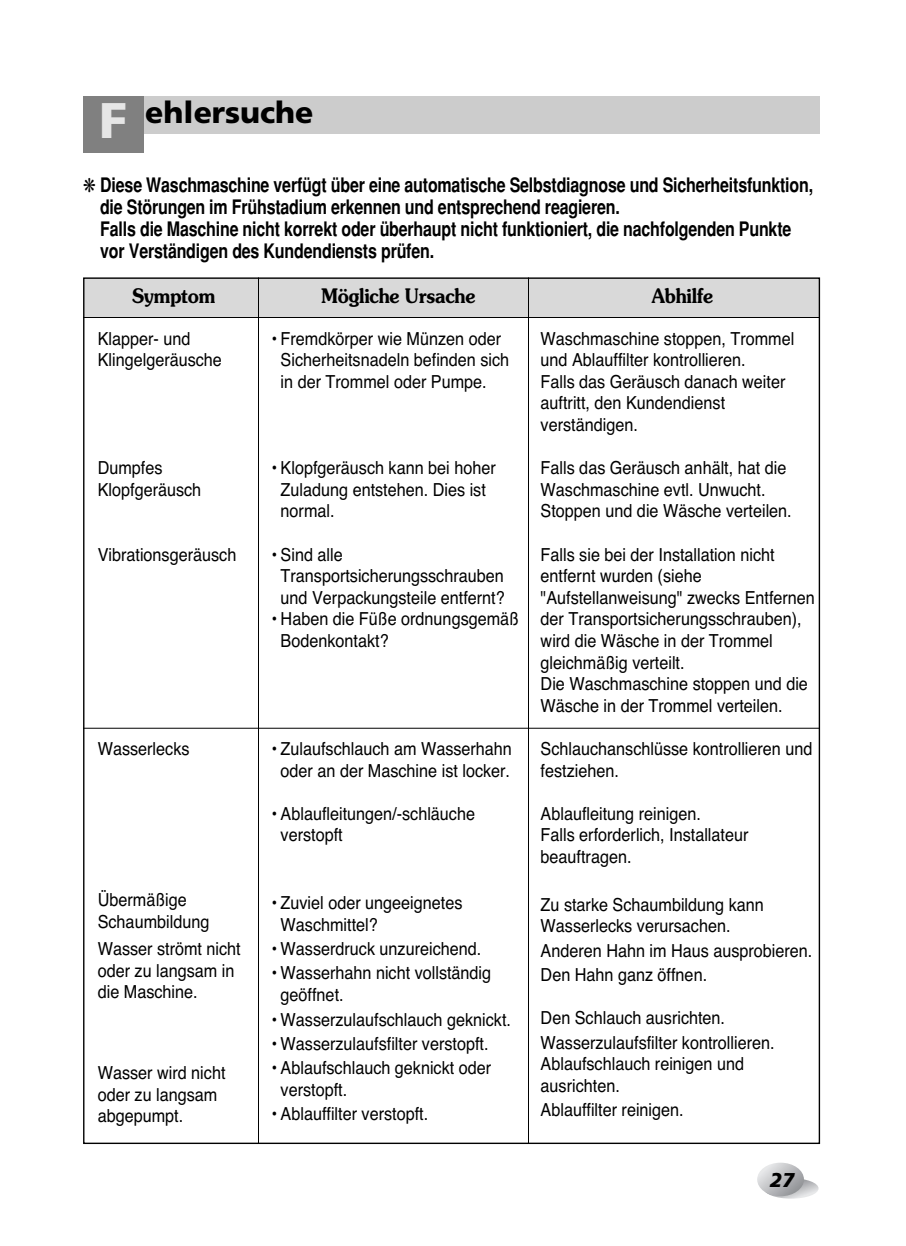
<style>
.page{position:relative;width:906px;height:1246px;background:#fff}
.page>*{position:absolute;margin:0;border:0;box-sizing:border-box;transform-origin:0 0}
.t1{font:900 50px "Frutiger";color:#e6e6e6}
.t2{font:900 30px "Frutiger";color:#000}
.t3{font:700 20px/22px "Helvetica";letter-spacing:-.01em;color:#000;scale:.8 1}
.t4{font:600 20px "Souvenir";letter-spacing:-.015em;color:#000;scale:.9 1}
.t5{font:italic 900 20px "Frutiger";color:#000}
.t6{font:18px/21.6px "Helvetica";color:#000;scale:.9 1}
</style>
<div class="page">
<svg style="left:764px;top:1178px;width:55px;height:21px"></svg>
<svg style="left:757px;top:1163px;width:47px;height:33px"></svg>
<div style="left:83px;top:96px;width:736px;height:37px;background:#ccc"></div>
<div style="left:83px;top:96px;width:60px;height:57px;background:#808080"></div>
<div style="left:85px;top:278px;width:735px;height:39px;background:#d9d9d9"></div>
<hr style="left:83px;top:317px;width:737px;height:1px;background:#000">
<hr style="left:83px;top:728px;width:737px;height:1px;background:#000">
<hr style="left:258px;top:278px;width:1px;height:866px;background:#000">
<hr style="left:528px;top:278px;width:1px;height:866px;background:#000">
<h2 class="t2" style="left:145px;top:100px;width:170px">ehlersuche</h2>
<h1 class="t1" style="left:99px;top:100px;width:29px">F</h1>
<p class="t3" style="left:100px;top:176px;width:893px;text-indent:-17px">❋ Diese Waschmaschine verfügt über eine automatische Selbstdiagnose und Sicherheitsfunktion, die Störungen im Frühstadium erkennen und entsprechend reagieren.<br>Falls die Maschine nicht korrekt oder überhaupt nicht funktioniert, die nachfolgenden Punkte vor Verständigen des Kundendiensts prüfen.</p>
<p class="t4" style="left:132px;top:287px;width:94px">Symptom</p>
<p class="t4" style="left:321px;top:287px;width:173px">Mögliche Ursache</p>
<p class="t4" style="left:652px;top:287px;width:70px">Abhilfe</p>
<p class="t6" style="left:98px;top:329px;width:140px">Klapper- und<br>Klingelgeräusche</p>
<p class="t6" style="left:281px;top:329px;width:256px;text-indent:-10px">• Fremdkörper wie Münzen oder<br>Sicherheitsnadeln befinden sich in der Trommel oder Pumpe.</p>
<p class="t6" style="left:541px;top:329px;width:283px">Waschmaschine stoppen, Trommel und Ablauffilter kontrollieren.<br>Falls das Geräusch danach weiter auftritt, den Kundendienst verständigen.</p>
<p class="t6" style="left:541px;top:459px;width:281px">Falls das Geräusch anhält, hat die<br>Waschmaschine evtl. Unwucht.<br>Stoppen und die Wäsche verteilen.</p>
<p class="t6" style="left:541px;top:545px;width:306px">Falls sie bei der Installation nicht entfernt wurden (siehe "Aufstellanweisung" zwecks Entfernen der Transportsicherungsschrauben), wird die Wäsche in der Trommel gleichmäßig verteilt.<br>Die Waschmaschine stoppen und die<br>Wäsche in der Trommel verteilen.</p>
<p class="t6" style="left:541px;top:740px;width:304px">Schlauchanschlüsse kontrollieren und festziehen.</p>
<p class="t6" style="left:541px;top:804px;width:232px">Ablaufleitung reinigen.<br>Falls erforderlich, Installateur beauftragen.</p>
<p class="t6" style="left:541px;top:895px;width:250px">Zu starke Schaumbildung kann<br>Wasserlecks verursachen.</p>
<p class="t6" style="left:541px;top:940px;width:304px;line-height:24.4px">Anderen Hahn im Haus ausprobieren.<br>Den Hahn ganz öffnen.</p>
<p class="t6" style="left:541px;top:1007px;width:261px;line-height:24.4px">Den Schlauch ausrichten.<br>Wasserzulaufsfilter kontrollieren.</p>
<p class="t6" style="left:541px;top:1055px;width:228px">Ablaufschlauch reinigen und ausrichten.</p>
<p class="t6" style="left:541px;top:1101px;width:160px">Ablauffilter reinigen.</p>
<p class="t6" style="left:98px;top:459px;width:117px">Dumpfes<br>Klopfgeräusch</p>
<p class="t6" style="left:281px;top:459px;width:241px;text-indent:-10px">• Klopfgeräusch kann bei hoher<br>Zuladung entstehen. Dies ist normal.</p>
<p class="t6" style="left:281px;top:545px;width:251px;text-indent:-10px">• Sind alle<br>Transportsicherungsschrauben und Verpackungsteile entfernt?</p>
<p class="t6" style="left:281px;top:610px;width:267px;text-indent:-10px">• Haben die Füße ordnungsgemäß<br>Bodenkontakt?</p>
<p class="t6" style="left:98px;top:545px;width:156px">Vibrationsgeräusch</p>
<p class="t6" style="left:271px;top:740px;width:270px;text-align:center">• Zulaufschlauch am Wasserhahn oder an der Maschine ist locker.</p>
<p class="t6" style="left:281px;top:804px;width:218px;text-indent:-10px">• Ablaufleitungen/-schläuche verstopft</p>
<p class="t6" style="left:98px;top:740px;width:103px">Wasserlecks</p>
<p class="t6" style="left:98px;top:891px;width:126px">Übermäßige<br>Schaumbildung</p>
<p class="t6" style="left:98px;top:940px;width:160px">Wasser strömt nicht oder zu langsam in die Maschine.</p>
<p class="t6" style="left:281px;top:894px;width:204px;text-indent:-10px">• Zuviel oder ungeeignetes<br>Waschmittel?</p>
<p class="t6" style="left:271px;top:940px;width:236px">• Wasserdruck unzureichend.</p>
<p class="t6" style="left:281px;top:964px;width:236px;text-indent:-10px">• Wasserhahn nicht vollständig geöffnet.</p>
<p class="t6" style="left:271px;top:1010px;width:269px">• Wasserzulaufschlauch geknickt.</p>
<p class="t6" style="left:271px;top:1035px;width:244px">• Wasserzulaufsfilter verstopft.</p>
<p class="t6" style="left:281px;top:1059px;width:236px;text-indent:-10px">• Ablaufschlauch geknickt oder verstopft.</p>
<p class="t6" style="left:271px;top:1105px;width:177px">• Ablauffilter verstopft.</p>
<p class="t6" style="left:98px;top:1064px;width:143px">Wasser wird nicht oder zu langsam abgepumpt.</p>
<p class="t5" style="left:770px;top:1172px;width:26px">27</p>
</div>
